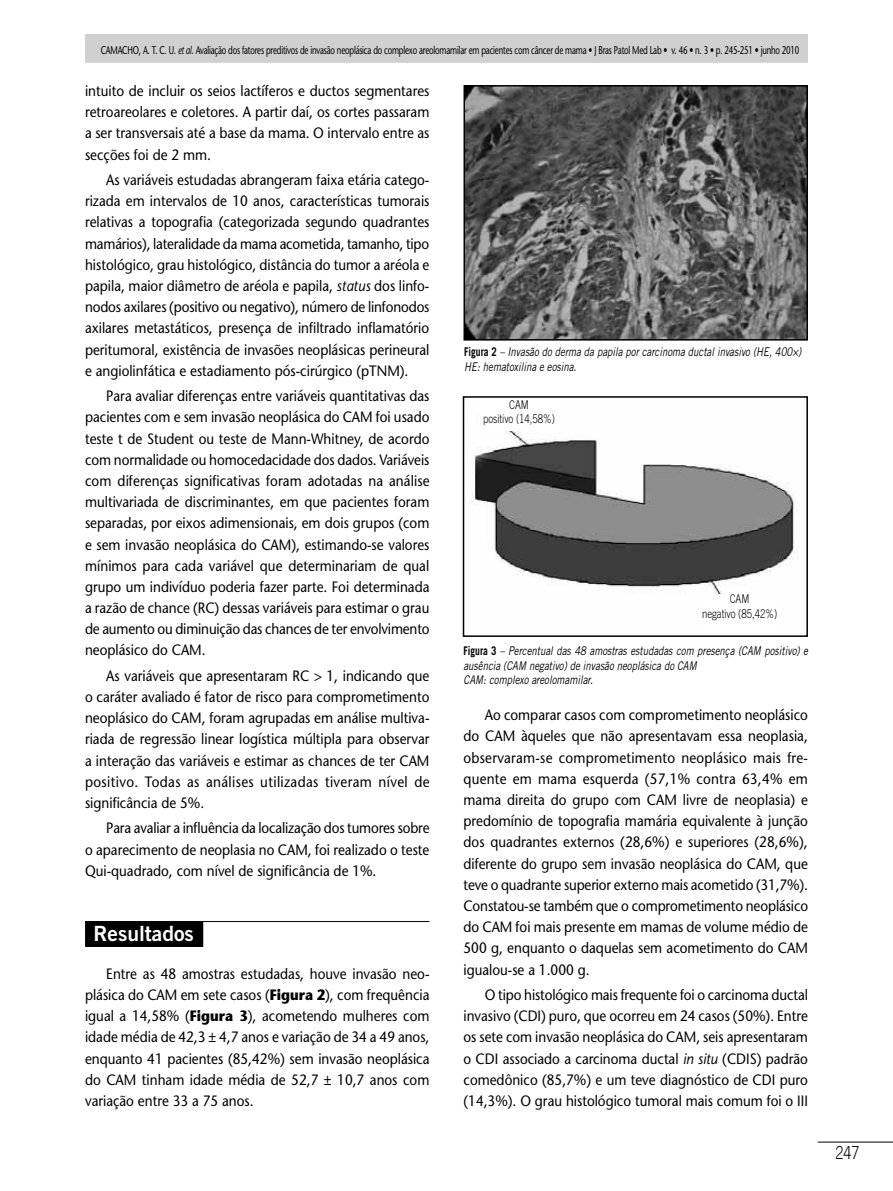
<style>
.page{position:relative;width:893px;height:1191px;background:#fff}
.page>*{position:absolute;margin:0;border:0;box-sizing:border-box;transform-origin:0 0}
.t1{font:21px "Trade Gothic LT Std Bd 2";color:#fff}
.t2{font:300 18px "Trade Gothic LT Std";color:#000;scale:.8 1}
.t3{font:500 15px/21.1px "Stone Sans Std";color:#000;text-align:justify;scale:.9 1}
.t4{font:italic 12px/14.4px "Trade Gothic LT Std";color:#000;scale:.8 1}
.t5{font:300 12px/14.4px "Trade Gothic LT Std";color:#000;text-align:center;scale:.8 1}
.t6{font:500 11.25px "Stone Sans Std";letter-spacing:-.025em;color:#000;scale:.7 1}
.s1{font-style:italic}
.s2{font-weight:700;font-style:normal}
.s3{font-weight:700}
</style>
<div class="page">
<div style="left:85px;top:34px;width:723px;height:29px;background:#d0d0d0"></div>
<hr style="left:818px;top:1141px;width:75px;height:1px;background:#000">
<hr style="left:85px;top:921px;width:344px;height:1px;background:#000">
<div style="left:85px;top:921px;width:118px;height:26px;background:#000"></div>
<img style="left:466px;top:88px;width:339px;height:249px">
<div style="left:463px;top:85px;width:345px;height:255px;border:2px solid #000"></div>
<img style="left:472px;top:431px;width:326px;height:163px">
<div style="left:463px;top:396px;width:345px;height:241px;border:2px solid #000"></div>
<p class="t6" style="left:101px;top:44px;width:9px">camacho</p>
<p class="t6" style="left:139px;top:44px;width:945px">, A. T. C. U. <span class="s1">et al</span>. Avaliação dos fatores preditivos de invasão neoplásica do complexo areolomamilar em pacientes com câncer de mama • J Bras Patol Med Lab • v. 46 • n. 3 • p. 245-251 • junho 2010</p>
<p class="t3" style="left:85px;top:80px;width:384px">intuito de incluir os seios lactíferos e ductos segmentares retroareolares e coletores. A partir daí, os cortes passaram a ser transversais até a base da mama. O intervalo entre as secções foi de 2 mm.</p>
<p class="t3" style="left:85px;top:169px;width:384px;text-indent:21px">As variáveis estudadas abrangeram faixa etária catego&shy;rizada em intervalos de 10 anos, características tumorais relativas a topografia (categorizada segundo quadrantes mamários), lateralidade da mama acometida, tamanho, tipo histológico, grau histológico, distância do tumor a aréola e papila, maior diâmetro de aréola e papila, <span class="s1">status</span> dos linfo&shy;nodos axilares (positivo ou negativo), número de linfonodos axilares metastáticos, presença de infiltrado inflamatório peritumoral, existência de invasões neoplásicas perineural e angiolinfática e estadiamento pós-cirúrgico (pTNM).</p>
<p class="t3" style="left:85px;top:385px;width:384px;text-indent:21px">Para avaliar diferenças entre variáveis quantitativas das pacientes com e sem invasão neoplásica do CAM foi usado teste t de Student ou teste de Mann-Whitney, de acordo com normalidade ou homocedacidade dos dados. Variáveis com diferenças significativas foram adotadas na análise multivariada de discriminantes, em que pacientes foram separadas, por eixos adimensionais, em dois grupos (com e sem invasão neoplásica do CAM), estimando-se valores mínimos para cada variável que determinariam de qual grupo um indivíduo poderia fazer parte. Foi determinada a razão de chance (RC) dessas variáveis para estimar o grau de aumento ou diminuição das chances de ter envolvimento neoplásico do CAM.</p>
<p class="t3" style="left:85px;top:665px;width:384px;text-indent:21px">As variáveis que apresentaram RC &gt; 1, indicando que o caráter avaliado é fator de risco para comprometimento neoplásico do CAM, foram agrupadas em análise multiva&shy;riada de regressão linear logística múltipla para observar a interação das variáveis e estimar as chances de ter CAM positivo. Todas as análises utilizadas tiveram nível de significância de 5%.</p>
<p class="t3" style="left:85px;top:817px;width:384px;text-indent:21px">Para avaliar a influência da localização dos tumores sobre o aparecimento de neoplasia no CAM, foi realizado o teste Qui-quadrado, com nível de significância de 1%.</p>
<p class="t4" style="left:464px;top:345px;width:423px"><span class="s2">Figura 2</span> – Invasão do derma da papila por carcinoma ductal invasivo (HE, 400×)<br>HE: hematoxilina e eosina.</p>
<p class="t5" style="left:483px;top:397px;width:92px">CAM<br>positivo (14,58%)</p>
<p class="t5" style="left:702px;top:591px;width:96px">CAM<br>negativo (85,42%)</p>
<p class="t4" style="left:463px;top:644px;width:432px"><span class="s2">Figura 3</span> – Percentual das 48 amostras estudadas com presença (CAM positivo) e ausência (CAM negativo) de invasão neoplásica do CAM<br>CAM: complexo areolomamilar.</p>
<p class="t3" style="left:463px;top:704px;width:384px;text-indent:21px">Ao comparar casos com comprometimento neoplásico do CAM àqueles que não apresentavam essa neoplasia, observaram-se comprometimento neoplásico mais fre&shy;quente em mama esquerda (57,1% contra 63,4% em mama direita do grupo com CAM livre de neoplasia) e predomínio de topografia mamária equivalente à junção dos quadrantes externos (28,6%) e superiores (28,6%), diferente do grupo sem invasão neoplásica do CAM, que teve o quadrante superior externo mais acometido (31,7%).<br>Constatou-se também que o comprometimento neoplásico do CAM foi mais presente em mamas de volume médio de 500 g, enquanto o daquelas sem acometimento do CAM igualou-se a 1.000 g.</p>
<p class="t3" style="left:463px;top:984px;width:384px;text-indent:21px">O tipo histológico mais frequente foi o carcinoma ductal invasivo (CDI) puro, que ocorreu em 24 casos (50%). Entre os sete com invasão neoplásica do CAM, seis apresentaram o CDI associado a carcinoma ductal <span class="s1">in situ</span> (CDIS) padrão comedônico (85,7%) e um teve diagnóstico de CDI puro (14,3%). O grau histológico tumoral mais comum foi o III</p>
<h1 class="t1" style="left:94px;top:920px;width:102px">Resultados</h1>
<p class="t3" style="left:85px;top:963px;width:384px;text-indent:21px">Entre as 48 amostras estudadas, houve invasão neo&shy;plásica do CAM em sete casos (<span class="s3">Figura 2</span>), com frequência igual a 14,58% (<span class="s3">Figura 3</span>), acometendo mulheres com idade média de 42,3 ± 4,7 anos e variação de 34 a 49 anos, enquanto 41 pacientes (85,42%) sem invasão neoplásica do CAM tinham idade média de 52,7 ± 10,7 anos com variação entre 33 a 75 anos.</p>
<p class="t2" style="left:836px;top:1141px;width:32px">247</p>
</div>
